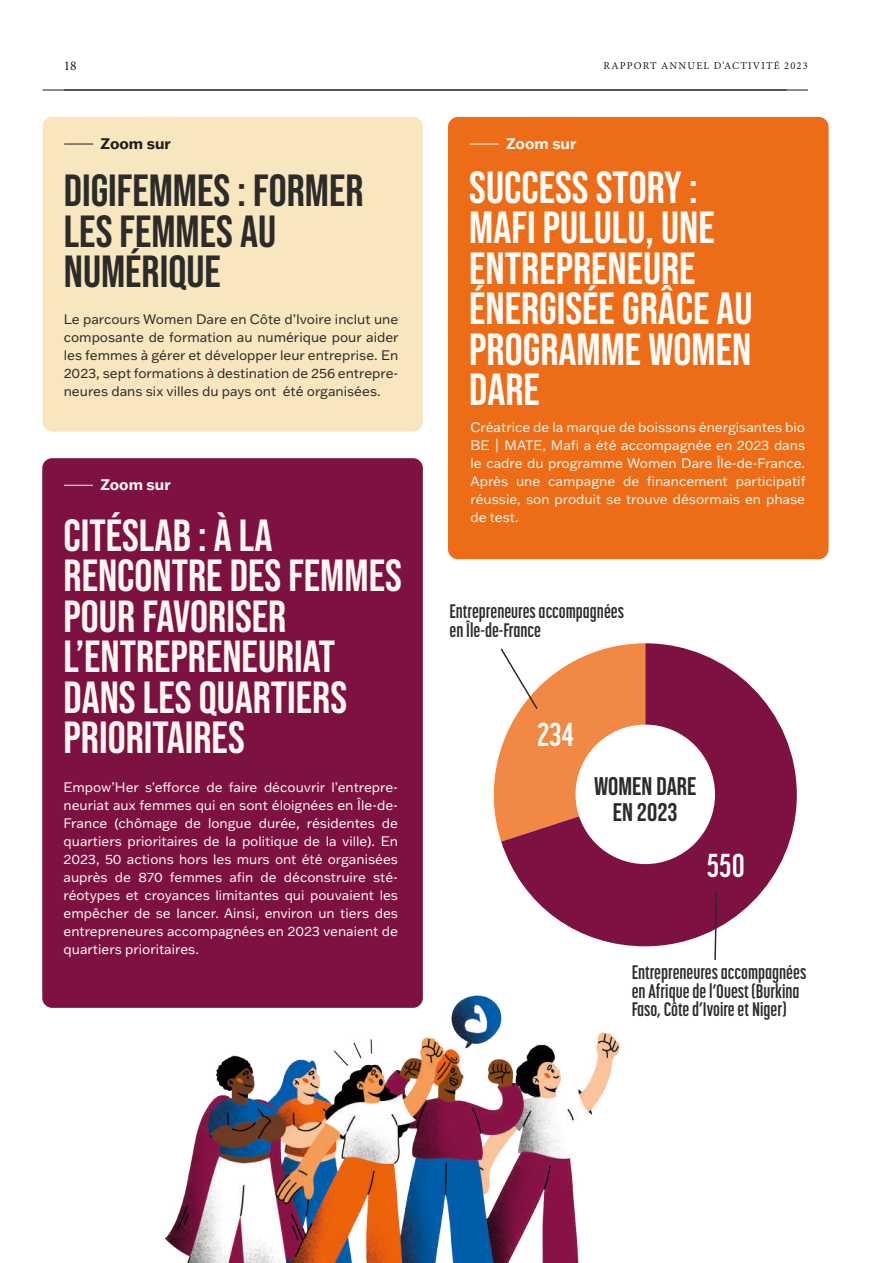
<style>
.page{position:relative;width:893px;height:1263px;background:#fff}
.page>*{position:absolute;margin:0;border:0;box-sizing:border-box;transform-origin:0 0}
.t1{font:45px/40.5px "Bebas Neue";color:#fff7f0}
.t2{font:45px/40.5px "Bebas Neue";color:#fffcf9}
.t3{font:45px/40.5px "Bebas Neue";color:#2b2b2a}
.t4{font:700 32.85px "Korolev Compressed";color:#fff}
.t5{font:25.5px/25.5px "Bebas Neue";color:#2b2b2a;text-align:center}
.t6{font:700 19.35px/18.6px "Korolev Compressed";color:#2b2b2a}
.t7{font:700 15px "Franklin Gothic ATF";color:#fff7f0}
.t8{font:700 15px "Franklin Gothic ATF";color:#1d1d1b}
.t9{font:13.5px/18px "Franklin Gothic ATF";color:#fff7f0;text-align:justify}
.t10{font:13.5px/18px "Franklin Gothic ATF";color:#2b2b2a;text-align:justify}
.t11{font:13.5px "Minion Pro";color:#1d1d1b}
.t12{font:10.5px "Minion Pro";letter-spacing:.11em;color:#1d1d1b}
</style>
<div class="page">
<hr style="left:64px;top:90px;width:744px;height:1px;background:#1d1d1b">
<hr style="left:43px;top:90px;width:744px;height:1px;background:#1d1d1b">
<div style="left:43px;top:117px;width:380px;height:315px;background:#f8e6be;border-radius:10px"></div>
<div style="left:42px;top:458px;width:381px;height:550px;background:#7d1242;border-radius:10px"></div>
<div style="left:448px;top:117px;width:381px;height:442px;background:#ed6c17;border-radius:10px"></div>
<svg style="left:64px;top:144px;width:29px;height:1px"></svg>
<svg style="left:64px;top:485px;width:29px;height:1px"></svg>
<svg style="left:470px;top:144px;width:29px;height:1px"></svg>
<svg style="left:501px;top:643px;width:296px;height:285px;fill:#7d1242"></svg>
<div style="left:576px;top:725px;width:139px;height:139px;background:#fff;border-radius:50%"></div>
<svg style="left:493px;top:643px;width:152px;height:199px"></svg>
<svg style="left:714px;top:889px;width:4px;height:72px"></svg>
<img style="left:129px;top:883px;width:585px;height:380px">
<p class="t11" style="left:64px;top:57px;width:14px">18</p>
<p class="t12" style="left:604px;top:58px;width:206px">RAPPORT ANNUEL D’ACTIVITÉ 2023</p>
<p class="t8" style="left:101px;top:133px;width:72px">Zoom sur</p>
<h1 class="t3" style="left:64px;top:170px;width:301px">DIGIFEMMES : FORMER<br>LES FEMMES AU<br>NUMÉRIQUE</h1>
<p class="t10" style="left:64px;top:310px;width:336px">Le parcours Women Dare en Côte d’Ivoire inclut une composante de formation au numérique pour aider les femmes à gérer et développer leur entreprise. En 2023, sept formations à destination de 256 entrepre&shy;neures dans six villes du pays ont été organisées.</p>
<p class="t7" style="left:100px;top:474px;width:72px">Zoom sur</p>
<h1 class="t1" style="left:64px;top:514px;width:340px">CITÉSLAB : À LA<br>RENCONTRE DES FEMMES<br>POUR FAVORISER<br>L’ENTREPRENEURIAT<br>DANS LES QUARTIERS<br>PRIORITAIRES</h1>
<p class="t9" style="left:64px;top:778px;width:336px">Empow’Her s’efforce de faire découvrir l’entrepre&shy;neuriat aux femmes qui en sont éloignées en Île-de-France (chômage de longue durée, résidentes de quartiers prioritaires de la politique de la ville). En 2023, 50 actions hors les murs ont été organisées auprès de 870 femmes afin de déconstruire sté&shy;réotypes et croyances limitantes qui pouvaient les empêcher de se lancer. Ainsi, environ un tiers des entrepreneures accompagnées en 2023 venaient de quartiers prioritaires.</p>
<p class="t7" style="left:506px;top:133px;width:72px">Zoom sur</p>
<h1 class="t2" style="left:469px;top:167px;width:285px">SUCCESS STORY :<br>MAFI PULULU, UNE<br>ENTREPRENEURE<br>ÉNERGISÉE GRÂCE AU<br>PROGRAMME WOMEN<br>DARE</h1>
<p class="t9" style="left:471px;top:418px;width:336px">Créatrice de la marque de boissons énergisantes bio BE | MATE, Mafi a été accompagnée en 2023 dans le cadre du programme Women Dare Île-de-France.<br>Après une campagne de financement participatif réussie, son produit se trouve désormais en phase de test.</p>
<h3 class="t6" style="left:449px;top:602px;width:176px">Entrepreneures accompagnées en Île-de-France</h3>
<h2 class="t4" style="left:538px;top:716px;width:38px">234</h2>
<h3 class="t5" style="left:594px;top:773px;width:104px">WOMEN DARE<br>EN 2023</h3>
<h2 class="t4" style="left:707px;top:847px;width:39px">550</h2>
<h3 class="t6" style="left:632px;top:963px;width:176px">Entrepreneures accompagnées en Afrique de l’Ouest (Burkina<br>Faso, Côte d’Ivoire et Niger)</h3>
</div>
